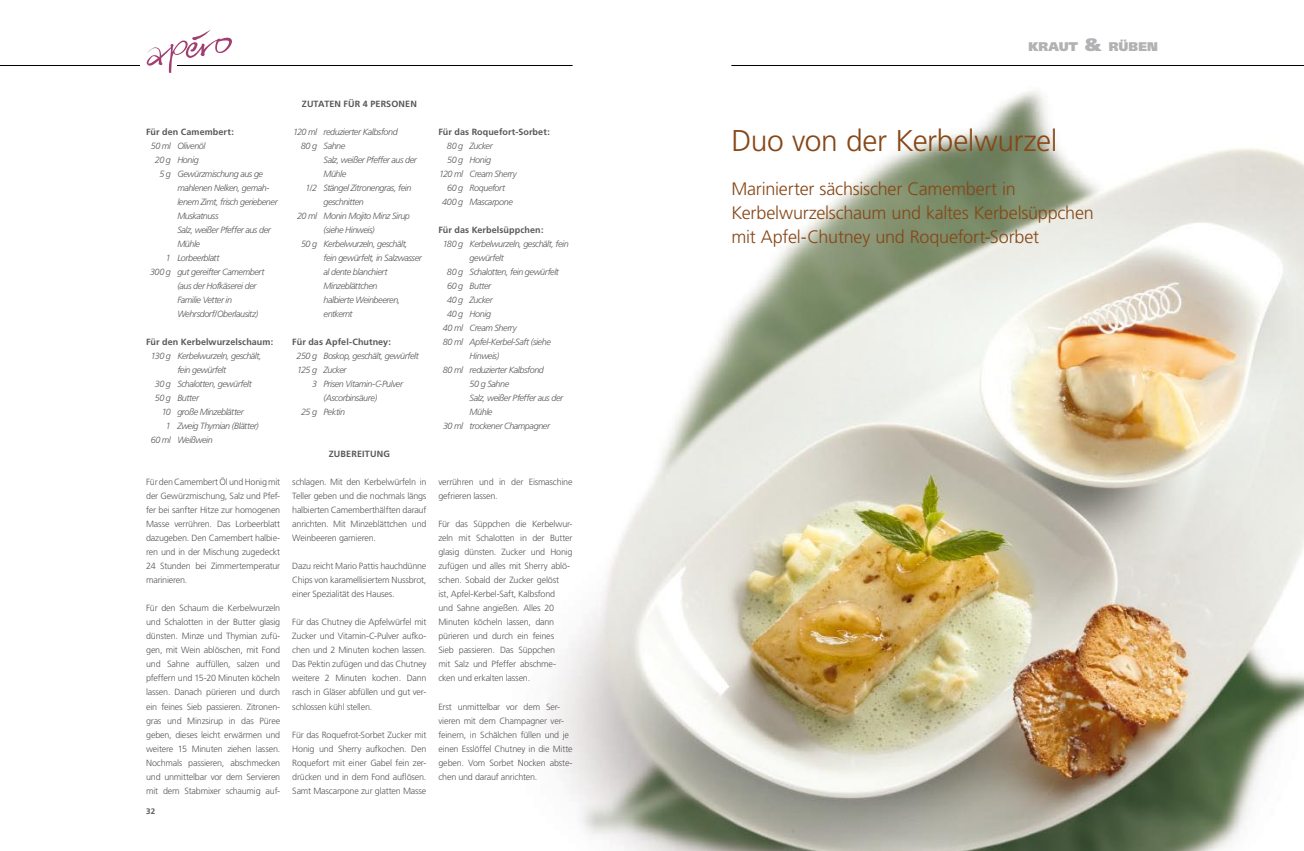
<style>
.page{position:relative;width:1304px;height:851px;background:#fff}
.page>*{position:absolute;margin:0;border:0;box-sizing:border-box;transform-origin:0 0}
.t1{font:300 30px "Frutiger";letter-spacing:-.015em;color:#874717}
.t2{font:300 18px/24px "Frutiger";letter-spacing:-.01em;color:#874717}
.t3{font:900 12.6px "Frutiger";letter-spacing:-.005em;color:#b1b2b4}
.t4{font:300 9px/14px "Frutiger";letter-spacing:-.02em;color:#58585a;text-align:justify}
.t5{font:italic 300 9px/14px "Frutiger";letter-spacing:-.045em;color:#58585a}
.t6{font:700 9px "Frutiger";letter-spacing:.01em;color:#58585a}
.t7{font:700 8px "Frutiger";color:#58585a}
.s1{font-size:18px}
</style>
<div class="page">
<img style="left:547px;top:91px;width:757px;height:759px">
<hr style="left:731px;top:65px;width:573px;height:1px;background:#000">
<hr style="left:0;top:65px;width:573px;height:1px;background:#000">
<div style="left:140px;top:57px;width:37px;height:18px;background:#fff"></div>
<svg style="left:147px;top:30px;width:85px;height:43px"></svg>
<p class="t6" style="left:146px;top:126px;width:89px">Für den Camembert:</p>
<p class="t5" style="left:151px;top:139px;width:56px">50 ml Olivenöl</p>
<p class="t5" style="left:155px;top:153px;width:45px">20 g Honig</p>
<p class="t5" style="left:159px;top:167px;width:105px">5 g Gewürzmischung aus ge</p>
<p class="t5" style="left:177px;top:181px;width:94px">mahlenen Nelken, gemah-</p>
<p class="t5" style="left:177px;top:195px;width:102px">lenem Zimt, frisch geriebener</p>
<p class="t5" style="left:177px;top:209px;width:43px">Muskatnuss</p>
<p class="t5" style="left:177px;top:223px;width:95px">Salz, weißer Pfeffer aus der</p>
<p class="t5" style="left:177px;top:237px;width:24px">Mühle</p>
<p class="t5" style="left:166px;top:251px;width:55px">1 Lorbeerblatt</p>
<p class="t5" style="left:150px;top:265px;width:116px">300 g gut gereifter Camembert</p>
<p class="t5" style="left:177px;top:279px;width:81px">(aus der Hofkäserei der</p>
<p class="t5" style="left:177px;top:293px;width:56px">Familie Vetter in</p>
<p class="t5" style="left:177px;top:307px;width:82px">Wehrsdorf/Oberlausitz)</p>
<p class="t6" style="left:146px;top:337px;width:129px">Für den Kerbelwurzelschaum:</p>
<p class="t5" style="left:151px;top:349px;width:112px">130 g Kerbelwurzeln, geschält,</p>
<p class="t5" style="left:177px;top:363px;width:50px">fein gewürfelt</p>
<p class="t5" style="left:155px;top:377px;width:99px">30 g Schalotten, gewürfelt</p>
<p class="t5" style="left:155px;top:391px;width:46px">50 g Butter</p>
<p class="t5" style="left:162px;top:405px;width:83px">10 große Minzeblätter</p>
<p class="t5" style="left:166px;top:419px;width:94px">1 Zweig Thymian (Blätter)</p>
<p class="t5" style="left:151px;top:433px;width:64px">60 ml Weißwein</p>
<p class="t4" style="left:146px;top:475px;width:136px">Für den Camembert Öl und Honig mit der Gewürzmischung, Salz und Pfef&shy;fer bei sanfter Hitze zur homogenen Masse verrühren. Das Lorbeerblatt dazugeben. Den Camembert halbie&shy;ren und in der Mischung zugedeckt 24 Stunden bei Zimmertemperatur marinieren.</p>
<p class="t4" style="left:146px;top:601px;width:136px">Für den Schaum die Kerbelwurzeln und Schalotten in der Butter glasig dünsten. Minze und Thymian zufü&shy;gen, mit Wein ablöschen, mit Fond und Sahne auffüllen, salzen und pfeffern und 15-20 Minuten köcheln lassen. Danach pürieren und durch ein feines Sieb passieren. Zitronen&shy;gras und Minzsirup in das Püree geben, dieses leicht erwärmen und weitere 15 Minuten ziehen lassen.<br>Nochmals passieren, abschmecken und unmittelbar vor dem Servieren mit dem Stabmixer schaumig auf-</p>
<p class="t7" style="left:146px;top:806px;width:10px">32</p>
<p class="t6" style="left:302px;top:98px;width:116px">ZUTATEN FÜR 4 PERSONEN</p>
<p class="t5" style="left:301px;top:125px;width:98px;text-indent:-8px">120 ml reduzierter Kalbsfond<br>80 g Sahne</p>
<p class="t5" style="left:323px;top:153px;width:95px">Salz, weißer Pfeffer aus der</p>
<p class="t5" style="left:323px;top:167px;width:24px">Mühle</p>
<p class="t5" style="left:305px;top:181px;width:107px">1/2 Stängel Zitronengras, fein</p>
<p class="t5" style="left:323px;top:195px;width:42px">geschnitten</p>
<p class="t5" style="left:297px;top:209px;width:114px">20 ml Monin Mojito Minz Sirup</p>
<p class="t5" style="left:323px;top:223px;width:53px">(siehe Hinweis)</p>
<p class="t5" style="left:301px;top:237px;width:108px">50 g Kerbelwurzeln, geschält,</p>
<p class="t5" style="left:323px;top:251px;width:100px">fein gewürfelt, in Salzwasser</p>
<p class="t5" style="left:323px;top:265px;width:65px">al dente blanchiert</p>
<p class="t5" style="left:323px;top:279px;width:56px">Minzeblättchen</p>
<p class="t5" style="left:323px;top:293px;width:78px">halbierte Weinbeeren,</p>
<p class="t5" style="left:324px;top:307px;width:31px">entkernt</p>
<p class="t6" style="left:292px;top:337px;width:100px">Für das Apfel-Chutney:</p>
<p class="t5" style="left:297px;top:349px;width:124px">250 g Boskop, geschält, gewürfelt</p>
<p class="t5" style="left:297px;top:363px;width:51px">125 g Zucker</p>
<p class="t5" style="left:312px;top:377px;width:92px">3 Prisen Vitamin-C-Pulver</p>
<p class="t5" style="left:323px;top:391px;width:55px">(Ascorbinsäure)</p>
<p class="t5" style="left:301px;top:405px;width:45px">25 g Pektin</p>
<p class="t6" style="left:329px;top:449px;width:62px">ZUBEREITUNG</p>
<p class="t4" style="left:292px;top:475px;width:136px">schlagen. Mit den Kerbelwürfeln in Teller geben und die nochmals längs halbierten Camemberthälften darauf anrichten. Mit Minzeblättchen und Weinbeeren garnieren.</p>
<p class="t4" style="left:292px;top:559px;width:136px">Dazu reicht Mario Pattis hauchdünne Chips von karamellisiertem Nussbrot, einer Spezialität des Hauses.</p>
<p class="t4" style="left:292px;top:615px;width:136px">Für das Chutney die Apfelwürfel mit Zucker und Vitamin-C-Pulver aufko&shy;chen und 2 Minuten kochen lassen.<br>Das Pektin zufügen und das Chutney weitere 2 Minuten kochen. Dann rasch in Gläser abfüllen und gut ver&shy;schlossen kühl stellen.</p>
<p class="t4" style="left:292px;top:727px;width:136px">Für das Roquefrot-Sorbet Zucker mit Honig und Sherry aufkochen. Den Roquefort mit einer Gabel fein zer&shy;drücken und in dem Fond auflösen.<br>Samt Mascarpone zur glatten Masse</p>
<p class="t6" style="left:438px;top:126px;width:113px">Für das Roquefort-Sorbet:</p>
<p class="t5" style="left:447px;top:139px;width:47px">80 g Zucker</p>
<p class="t5" style="left:447px;top:153px;width:45px">50 g Honig</p>
<p class="t5" style="left:439px;top:167px;width:79px">120 ml Cream Sherry</p>
<p class="t5" style="left:447px;top:181px;width:60px">60 g Roquefort</p>
<p class="t5" style="left:442px;top:195px;width:72px">400 g Mascarpone</p>
<p class="t6" style="left:438px;top:224px;width:107px">Für das Kerbelsüppchen:</p>
<p class="t5" style="left:443px;top:237px;width:127px">180 g Kerbelwurzeln, geschält, fein</p>
<p class="t5" style="left:470px;top:251px;width:36px">gewürfelt</p>
<p class="t5" style="left:447px;top:265px;width:114px">80 g Schalotten, fein gewürfelt</p>
<p class="t5" style="left:447px;top:279px;width:46px">60 g Butter</p>
<p class="t5" style="left:447px;top:293px;width:47px">40 g Zucker</p>
<p class="t5" style="left:447px;top:307px;width:45px">40 g Honig</p>
<p class="t5" style="left:443px;top:321px;width:75px">40 ml Cream Sherry</p>
<p class="t5" style="left:443px;top:335px;width:109px">80 ml Apfel-Kerbel-Saft (siehe</p>
<p class="t5" style="left:470px;top:349px;width:31px">Hinweis)</p>
<p class="t5" style="left:443px;top:363px;width:103px">80 ml reduzierter Kalbsfond</p>
<p class="t5" style="left:470px;top:377px;width:41px">50 g Sahne</p>
<p class="t5" style="left:470px;top:391px;width:95px">Salz, weißer Pfeffer aus der</p>
<p class="t5" style="left:470px;top:405px;width:24px">Mühle</p>
<p class="t5" style="left:443px;top:419px;width:108px">30 ml trockener Champagner</p>
<p class="t4" style="left:438px;top:475px;width:136px">verrühren und in der Eismaschine gefrieren lassen.</p>
<p class="t4" style="left:438px;top:517px;width:136px;text-align:left">Für das Süppchen die Kerbelwur&shy;zeln mit Schalotten in der Butter glasig dünsten. Zucker und Honig zufügen und alles mit Sherry ablö&shy;schen. Sobald der Zucker gelöst<br>ist, Apfel-Kerbel-Saft, Kalbsfond<br>und Sahne angießen. Alles 20<br>Minuten köcheln lassen, dann pürieren und durch ein feines<br>Sieb passieren. Das Süppchen<br>mit Salz und Pfeffer abschme&shy;cken und erkalten lassen.</p>
<p class="t4" style="left:438px;top:699px;width:136px;text-align:left">Erst unmittelbar vor dem Ser&shy;vieren mit dem Champagner ver&shy;feinern, in Schälchen füllen und je einen Esslöffel Chutney in die Mitte geben. Vom Sorbet Nocken abste&shy;chen und darauf anrichten.</p>
<h3 class="t3" style="left:1028px;top:39px;width:131px">KRAUT <span class="s1">&amp;</span> RÜBEN</h3>
<h1 class="t1" style="left:731px;top:123px;width:328px">Duo von der Kerbelwurzel</h1>
<h2 class="t2" style="left:731px;top:177px;width:364px">Marinierter sächsischer Camembert in<br>Kerbelwurzelschaum und kaltes Kerbelsüppchen mit Apfel-Chutney und Roquefort-Sorbet</h2>
</div>
